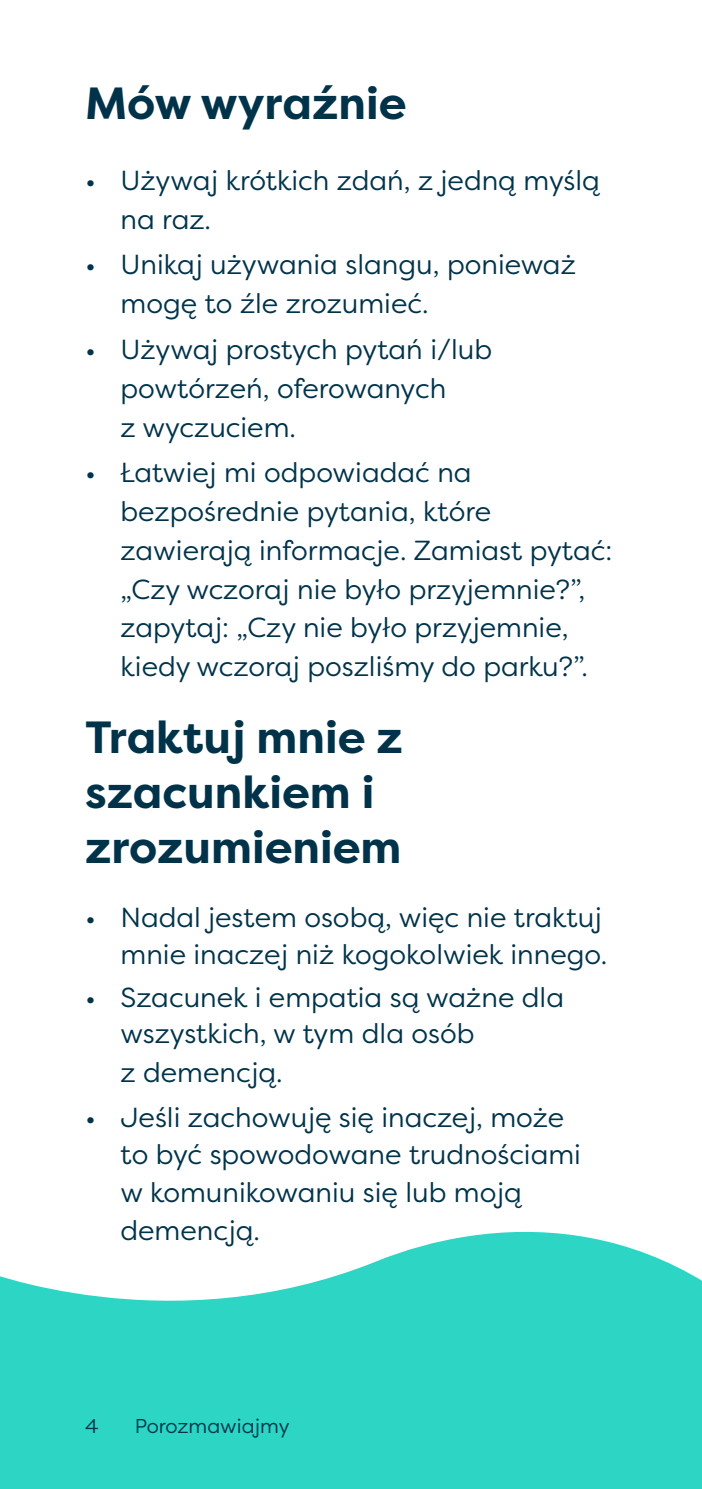
<style>
.page{position:relative;width:702px;height:1489px;background:#fff}
.page>*{position:absolute;margin:0;border:0;box-sizing:border-box;transform-origin:0 0}
.t1{font:700 45px/55px "Filson Pro";color:#00334a}
.t2{font:27.5px/38.8px "Filson Pro";color:#00334a}
.t3{font:20px "Filson Pro";color:#00334a}
</style>
<div class="page">
<svg style="left:0;top:1231px;width:702px;height:257px;background:#4bdbcc"></svg>
<p class="t1" style="left:85px;top:76px;width:323px">Mów wyraźnie</p>
<p class="t2" style="left:120px;top:160px;width:481px;text-indent:-35px">• Używaj krótkich zdań, z jedną myślą na raz.</p>
<p class="t2" style="left:120px;top:244px;width:457px;text-indent:-35px">• Unikaj używania slangu, ponieważ mogę to źle zrozumieć.</p>
<p class="t2" style="left:120px;top:329px;width:373px;text-indent:-35px">• Używaj prostych pytań i/lub powtórzeń, oferowanych<br>z wyczuciem.</p>
<p class="t2" style="left:120px;top:452px;width:493px;text-indent:-35px">• Łatwiej mi odpowiadać na bezpośrednie pytania, które zawierają informacje. Zamiast pytać: „Czy wczoraj nie było przyjemnie?”, zapytaj: „Czy nie było przyjemnie, kiedy wczoraj poszliśmy do parku?”.</p>
<p class="t1" style="left:85px;top:710px;width:319px">Traktuj mnie z szacunkiem i zrozumieniem</p>
<p class="t2" style="left:85px;top:898px;width:523px;line-height:36.2px;text-align:right">• Nadal jestem osobą, więc nie traktuj mnie inaczej niż kogokolwiek innego.</p>
<p class="t2" style="left:120px;top:978px;width:445px;line-height:36.2px;text-indent:-35px">• Szacunek i empatia są ważne dla wszystkich, w tym dla osób</p>
<p class="t2" style="left:120px;top:1052px;width:164px">z demencją.</p>
<p class="t2" style="left:120px;top:1097px;width:462px;line-height:38px;text-indent:-35px">• Jeśli zachowuję się inaczej, może to być spowodowane trudnościami w komunikowaniu się lub moją demencją.</p>
<p class="t3" style="left:85px;top:1412px;width:15px">4</p>
<p class="t3" style="left:135px;top:1412px;width:156px">Porozmawiajmy</p>
</div>
